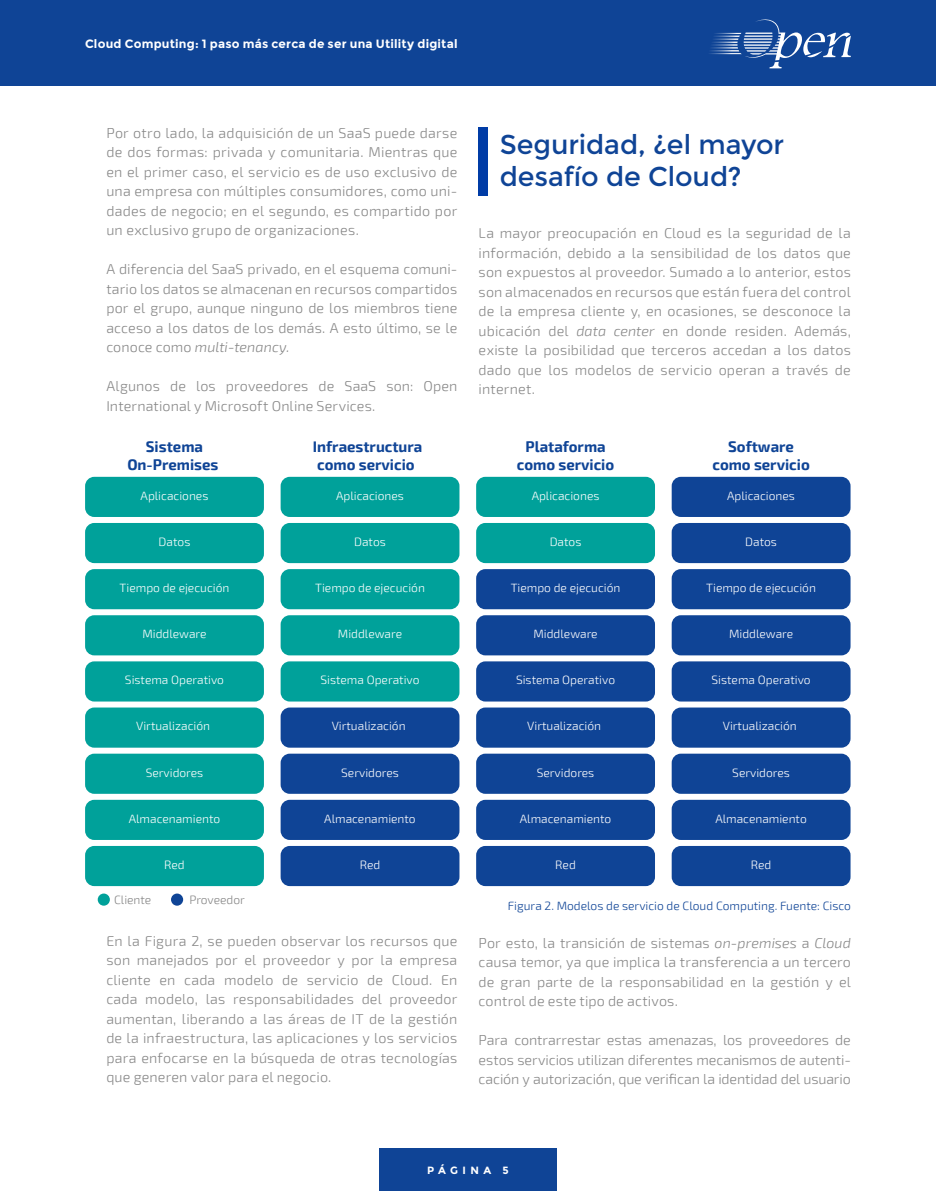
<style>
.page{position:relative;width:936px;height:1191px;background:#fff}
.page>*{position:absolute;margin:0;border:0;box-sizing:border-box;transform-origin:0 0}
.t1{font:27px/32.4px "Montserrat";letter-spacing:-.005em;color:#0f4496}
.t2{font:700 15px/18px "Exo 2";color:#0f4496;text-align:center}
.t3{font:300 14.25px/19.5px "Exo 2";letter-spacing:.01em;color:#878787;text-align:justify}
.t4{font:300 12px "Exo 2";color:#fff}
.t5{font:300 12px "Exo 2";color:#0f4496}
.t6{font:700 12px "Montserrat";letter-spacing:.015em;color:#fff}
.t7{font:300 12px "Exo 2";color:#878787}
.t8{font:700 10.5px "Montserrat";letter-spacing:.425em;color:#fff}
.s1{font-style:italic}
</style>
<div class="page">
<div style="left:379px;top:1148px;width:177px;height:43px;background:#0f4496"></div>
<div style="left:0;top:0;width:935px;height:85px;background:#0f4496"></div>
<svg style="left:709px;top:19px;width:141px;height:49px"></svg>
<div style="left:478px;top:127px;width:10px;height:69px;background:#003ca6"></div>
<div style="left:85px;top:477px;width:179px;height:40px;background:#00a19a;border-radius:9px"></div>
<div style="left:85px;top:523px;width:179px;height:40px;background:#00a19a;border-radius:9px"></div>
<div style="left:85px;top:569px;width:179px;height:40px;background:#00a19a;border-radius:9px"></div>
<div style="left:85px;top:615px;width:179px;height:40px;background:#00a19a;border-radius:9px"></div>
<div style="left:85px;top:661px;width:179px;height:40px;background:#00a19a;border-radius:9px"></div>
<div style="left:85px;top:707px;width:179px;height:40px;background:#00a19a;border-radius:9px"></div>
<div style="left:85px;top:753px;width:179px;height:41px;background:#00a19a;border-radius:9px"></div>
<div style="left:85px;top:800px;width:179px;height:40px;background:#00a19a;border-radius:9px"></div>
<div style="left:85px;top:846px;width:179px;height:40px;background:#00a19a;border-radius:9px"></div>
<div style="left:280px;top:523px;width:179px;height:40px;background:#00a19a;border-radius:9px"></div>
<div style="left:280px;top:569px;width:179px;height:40px;background:#00a19a;border-radius:9px"></div>
<div style="left:280px;top:615px;width:179px;height:40px;background:#00a19a;border-radius:9px"></div>
<div style="left:280px;top:661px;width:179px;height:40px;background:#00a19a;border-radius:9px"></div>
<div style="left:280px;top:707px;width:179px;height:40px;background:#0f4496;border-radius:9px"></div>
<div style="left:280px;top:753px;width:179px;height:41px;background:#0f4496;border-radius:9px"></div>
<div style="left:280px;top:800px;width:179px;height:40px;background:#0f4496;border-radius:9px"></div>
<div style="left:280px;top:846px;width:179px;height:40px;background:#0f4496;border-radius:9px"></div>
<div style="left:476px;top:523px;width:179px;height:40px;background:#00a19a;border-radius:9px"></div>
<div style="left:476px;top:569px;width:179px;height:40px;background:#0f4496;border-radius:9px"></div>
<div style="left:476px;top:615px;width:179px;height:40px;background:#0f4496;border-radius:9px"></div>
<div style="left:476px;top:661px;width:179px;height:40px;background:#0f4496;border-radius:9px"></div>
<div style="left:476px;top:707px;width:179px;height:40px;background:#0f4496;border-radius:9px"></div>
<div style="left:476px;top:753px;width:179px;height:41px;background:#0f4496;border-radius:9px"></div>
<div style="left:476px;top:800px;width:179px;height:40px;background:#0f4496;border-radius:9px"></div>
<div style="left:476px;top:846px;width:179px;height:40px;background:#0f4496;border-radius:9px"></div>
<div style="left:671px;top:523px;width:179px;height:40px;background:#0f4496;border-radius:9px"></div>
<div style="left:671px;top:569px;width:179px;height:40px;background:#0f4496;border-radius:9px"></div>
<div style="left:671px;top:615px;width:179px;height:40px;background:#0f4496;border-radius:9px"></div>
<div style="left:671px;top:661px;width:179px;height:40px;background:#0f4496;border-radius:9px"></div>
<div style="left:671px;top:707px;width:179px;height:40px;background:#0f4496;border-radius:9px"></div>
<div style="left:671px;top:753px;width:179px;height:41px;background:#0f4496;border-radius:9px"></div>
<div style="left:671px;top:800px;width:179px;height:40px;background:#0f4496;border-radius:9px"></div>
<div style="left:671px;top:846px;width:179px;height:40px;background:#0f4496;border-radius:9px"></div>
<div style="left:280px;top:477px;width:179px;height:40px;background:#00a19a;border-radius:9px"></div>
<div style="left:476px;top:477px;width:179px;height:40px;background:#00a19a;border-radius:9px"></div>
<div style="left:671px;top:477px;width:179px;height:40px;background:#0f4496;border-radius:9px"></div>
<div style="left:98px;top:893px;width:12px;height:12px;background:#00a19a;border-radius:50%"></div>
<div style="left:171px;top:893px;width:12px;height:12px;background:#0f4496;border-radius:50%"></div>
<p class="t6" style="left:85px;top:37px;width:374px">Cloud Computing: 1 paso más cerca de ser una Utility digital</p>
<p class="t3" style="left:106px;top:123px;width:352px">Por otro lado, la adquisición de un SaaS puede darse de dos formas: privada y comunitaria. Mientras que en el primer caso, el servicio es de uso exclusivo de una empresa con múltiples consumidores, como uni&shy;dades de negocio; en el segundo, es compartido por un exclusivo grupo de organizaciones.</p>
<p class="t3" style="left:106px;top:260px;width:352px">A diferencia del SaaS privado, en el esquema comuni&shy;tario los datos se almacenan en recursos compartidos por el grupo, aunque ninguno de los miembros tiene acceso a los datos de los demás. A esto último, se le conoce como <span class="s1">multi-tenancy.</span></p>
<p class="t3" style="left:106px;top:377px;width:352px">Algunos de los proveedores de SaaS son: Open<br>International y Microsoft Online Services.</p>
<h1 class="t1" style="left:500px;top:128px;width:286px">Seguridad, ¿el mayor desafío de Cloud?</h1>
<p class="t3" style="left:478px;top:224px;width:374px">La mayor preocupación en Cloud es la seguridad de la información, debido a la sensibilidad de los datos que son expuestos al proveedor. Sumado a lo anterior, estos son almacenados en recursos que están fuera del control de la empresa cliente y, en ocasiones, se desconoce la ubicación del <span class="s1">data center</span> en donde residen. Además, existe la posibilidad que terceros accedan a los datos dado que los modelos de servicio operan a través de internet.</p>
<p class="t2" style="left:127px;top:438px;width:92px">Sistema<br>On-Premises</p>
<p class="t2" style="left:313px;top:438px;width:111px;text-align:left">Infraestructura como servicio</p>
<p class="t2" style="left:517px;top:438px;width:99px">Plataforma como servicio</p>
<p class="t2" style="left:712px;top:438px;width:99px">Software como servicio</p>
<p class="t4" style="left:141px;top:488px;width:69px">Aplicaciones</p>
<p class="t4" style="left:159px;top:535px;width:33px">Datos</p>
<p class="t4" style="left:120px;top:581px;width:111px">Tiempo de ejecución</p>
<p class="t4" style="left:142px;top:627px;width:66px">Middleware</p>
<p class="t4" style="left:125px;top:673px;width:101px">Sistema Operativo</p>
<p class="t4" style="left:136px;top:719px;width:75px">Virtualización</p>
<p class="t4" style="left:146px;top:765px;width:59px">Servidores</p>
<p class="t4" style="left:129px;top:811px;width:93px">Almacenamiento</p>
<p class="t4" style="left:164px;top:857px;width:22px">Red</p>
<p class="t7" style="left:114px;top:893px;width:39px">Cliente</p>
<p class="t7" style="left:189px;top:893px;width:57px">Proveedor</p>
<p class="t4" style="left:336px;top:488px;width:69px">Aplicaciones</p>
<p class="t4" style="left:531px;top:488px;width:69px">Aplicaciones</p>
<p class="t4" style="left:727px;top:488px;width:69px">Aplicaciones</p>
<p class="t4" style="left:354px;top:535px;width:33px">Datos</p>
<p class="t4" style="left:315px;top:581px;width:111px">Tiempo de ejecución</p>
<p class="t4" style="left:338px;top:627px;width:66px">Middleware</p>
<p class="t4" style="left:320px;top:673px;width:101px">Sistema Operativo</p>
<p class="t4" style="left:332px;top:719px;width:75px">Virtualización</p>
<p class="t4" style="left:341px;top:765px;width:59px">Servidores</p>
<p class="t4" style="left:324px;top:811px;width:93px">Almacenamiento</p>
<p class="t4" style="left:360px;top:857px;width:22px">Red</p>
<p class="t4" style="left:549px;top:535px;width:33px">Datos</p>
<p class="t4" style="left:510px;top:581px;width:111px">Tiempo de ejecución</p>
<p class="t4" style="left:533px;top:627px;width:66px">Middleware</p>
<p class="t4" style="left:516px;top:673px;width:101px">Sistema Operativo</p>
<p class="t4" style="left:527px;top:719px;width:75px">Virtualización</p>
<p class="t4" style="left:536px;top:765px;width:59px">Servidores</p>
<p class="t4" style="left:520px;top:811px;width:93px">Almacenamiento</p>
<p class="t4" style="left:555px;top:857px;width:22px">Red</p>
<p class="t4" style="left:745px;top:535px;width:33px">Datos</p>
<p class="t4" style="left:706px;top:581px;width:111px">Tiempo de ejecución</p>
<p class="t4" style="left:729px;top:627px;width:66px">Middleware</p>
<p class="t4" style="left:711px;top:673px;width:101px">Sistema Operativo</p>
<p class="t4" style="left:722px;top:719px;width:75px">Virtualización</p>
<p class="t4" style="left:732px;top:765px;width:59px">Servidores</p>
<p class="t4" style="left:715px;top:811px;width:93px">Almacenamiento</p>
<p class="t4" style="left:750px;top:857px;width:22px">Red</p>
<p class="t5" style="left:508px;top:899px;width:344px">Figura 2. Modelos de servicio de Cloud Computing. Fuente: Cisco</p>
<p class="t3" style="left:106px;top:931px;width:352px">En la Figura 2, se pueden observar los recursos que son manejados por el proveedor y por la empresa cliente en cada modelo de servicio de Cloud. En cada modelo, las responsabilidades del proveedor aumentan, liberando a las áreas de IT de la gestión de la infraestructura, las aplicaciones y los servicios para enfocarse en la búsqueda de otras tecnologías que generen valor para el negocio.</p>
<p class="t3" style="left:478px;top:933px;width:374px">Por esto, la transición de sistemas <span class="s1">on-premises</span> a <span class="s1">Cloud </span>causa temor, ya que implica la transferencia a un tercero de gran parte de la responsabilidad en la gestión y el control de este tipo de activos.</p>
<p class="t3" style="left:478px;top:1030px;width:374px">Para contrarrestar estas amenazas, los proveedores de estos servicios utilizan diferentes mecanismos de autenti&shy;cación y autorización, que verifican la identidad del usuario</p>
<p class="t8" style="left:427px;top:1164px;width:83px">PÁGINA 5</p>
</div>
